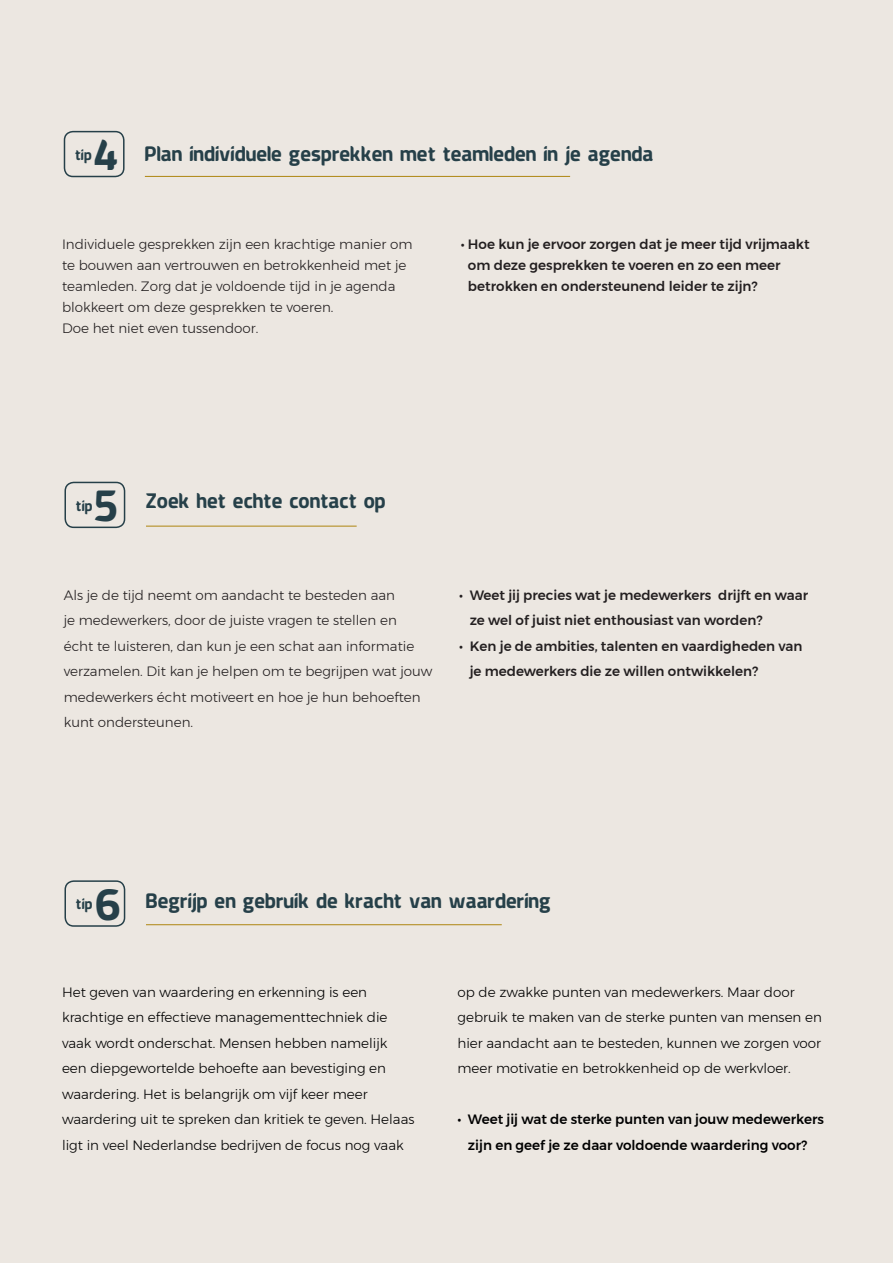
<style>
.page{position:relative;width:893px;height:1263px;background:#ece7e1}
.page>*{position:absolute;margin:0;border:0;box-sizing:border-box;transform-origin:0 0}
.t1{font:45px "American Fox";color:#264049}
.t2{font:21px "American Fox";color:#264049}
.t3{font:15px "American Fox";letter-spacing:.015em;color:#264049}
.t4{font:300 13.5px/25.5px "Montserrat";color:#000}
.t5{font:300 13.5px/25.5px "Montserrat";color:#231f20}
.t6{font:500 13.5px/21px "Montserrat";color:#231f20}
.t7{font:500 13.5px/25.5px "Montserrat";color:#000;text-align:center}
.s1{font-size:45px}
</style>
<div class="page">
<hr style="left:146px;top:526px;width:211px;height:1px;background:#b18a1a">
<hr style="left:146px;top:924px;width:356px;height:1px;background:#b18a1a">
<hr style="left:145px;top:176px;width:425px;height:1px;background:#b18a1a">
<div style="left:64px;top:131px;width:61px;height:46px;border:2px solid #264049;border-radius:9px"></div>
<div style="left:64px;top:880px;width:61px;height:47px;border:2px solid #264049;border-radius:9px"></div>
<div style="left:64px;top:482px;width:61px;height:46px;border:2px solid #264049;border-radius:9px"></div>
<p class="t3" style="left:75px;top:148px;width:18px">tip</p>
<h2 class="t2" style="left:94px;top:145px;width:561px"><span class="s1">4</span> Plan individuele gesprekken met teamleden in je agenda</h2>
<p class="t5" style="left:62px;top:233px;width:352px;line-height:21px">Individuele gesprekken zijn een krachtige manier om te bouwen aan vertrouwen en betrokkenheid met je teamleden. Zorg dat je voldoende tijd in je agenda blokkeert om deze gesprekken te voeren.<br>Doe het niet even tussendoor.</p>
<p class="t6" style="left:468px;top:233px;width:343px;text-indent:-7px">• Hoe kun je ervoor zorgen dat je meer tijd vrijmaakt om deze gesprekken te voeren en zo een meer betrokken en ondersteunend leider te zijn?</p>
<p class="t3" style="left:76px;top:499px;width:18px">tip</p>
<h1 class="t1" style="left:94px;top:486px;width:25px">5</h1>
<h2 class="t2" style="left:146px;top:492px;width:241px">Zoek het echte contact op</h2>
<p class="t5" style="left:64px;top:582px;width:370px">Als je de tijd neemt om aandacht te besteden aan<br>je medewerkers, door de juiste vragen te stellen en<br>écht te luisteren, dan kun je een schat aan informatie verzamelen. Dit kan je helpen om te begrijpen wat jouw medewerkers écht motiveert en hoe je hun behoeften kunt ondersteunen.</p>
<p class="t6" style="left:470px;top:582px;width:340px;line-height:25.5px;text-indent:-11px">• Weet jij precies wat je medewerkers drijft en waar ze wel of juist niet enthousiast van worden?</p>
<p class="t6" style="left:470px;top:633px;width:334px;line-height:25.5px;text-indent:-11px">• Ken je de ambities, talenten en vaardigheden van je medewerkers die ze willen ontwikkelen?</p>
<p class="t3" style="left:76px;top:897px;width:18px">tip</p>
<h1 class="t1" style="left:95px;top:885px;width:27px">6</h1>
<h2 class="t2" style="left:146px;top:892px;width:406px">Begrijp en gebruik de kracht van waardering</h2>
<p class="t4" style="left:62px;top:979px;width:354px">Het geven van waardering en erkenning is een krachtige en effectieve managementtechniek die vaak wordt onderschat. Mensen hebben namelijk een diepgewortelde behoefte aan bevestiging en waardering. Het is belangrijk om vijf keer meer waardering uit te spreken dan kritiek te geven. Helaas ligt in veel Nederlandse bedrijven de focus nog vaak</p>
<p class="t4" style="left:457px;top:979px;width:366px">op de zwakke punten van medewerkers. Maar door gebruik te maken van de sterke punten van mensen en hier aandacht aan te besteden, kunnen we zorgen voor meer motivatie en betrokkenheid op de werkvloer.</p>
<p class="t7" style="left:457px;top:1106px;width:368px">• Weet jij wat de sterke punten van jouw medewerkers zijn en geef je ze daar voldoende waardering voor?</p>
</div>
